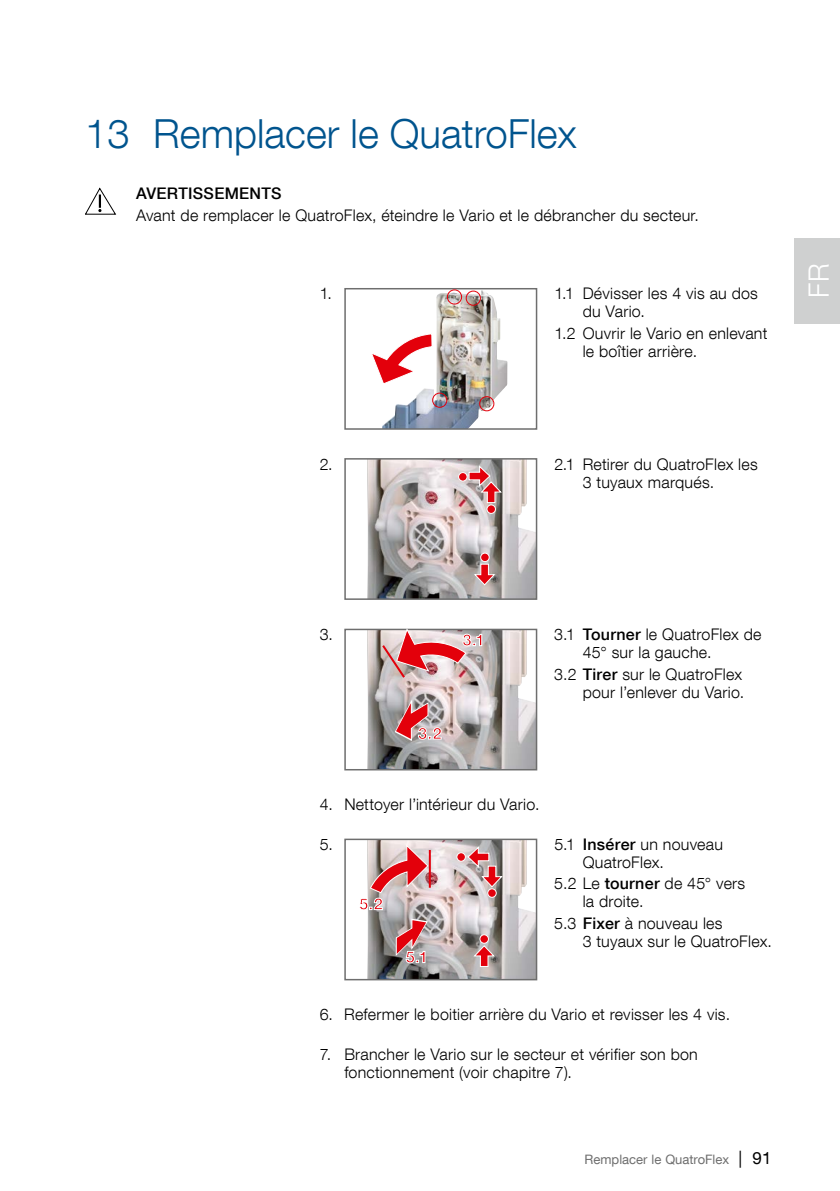
<style>
.page{position:relative;width:840px;height:1191px;background:#fff}
.page>*{position:absolute;margin:0;border:0;box-sizing:border-box;transform-origin:0 0}
.t1{font:300 40px "Helvetica Neue LT Com";color:#00548e}
.t2{font:300 28px "Helvetica Neue LT Com";color:#fff}
.t3{font:300 16px/18px "Helvetica Neue LT Com";letter-spacing:.015em;color:#000}
.t4{font:500 16px "Helvetica Neue LT Com";letter-spacing:.015em;color:#000}
.t5{font:13px "Helvetica Neue LT Com";color:#6e6e6e}
.s1{font-weight:500}
.s2{font-size:17px;color:#000}
</style>
<div class="page">
<div style="left:794px;top:238px;width:45px;height:85px;background:#cfd0d0"></div>
<img style="left:367px;top:631px;width:167px;height:136px">
<div style="left:344px;top:628px;width:193px;height:142px;border:2px solid #6e6e6e"></div>
<svg style="left:394px;top:688px;width:47px;height:66px;background:#ba9093"></svg>
<svg style="left:380px;top:628px;width:102px;height:52px;background:#d59b9d"></svg>
<img style="left:382px;top:291px;width:125px;height:136px">
<div style="left:344px;top:288px;width:193px;height:142px;border:2px solid #6e6e6e"></div>
<div style="left:465px;top:290px;width:15px;height:16px;border:1px solid #e3000b;border-radius:50%"></div>
<div style="left:446px;top:289px;width:16px;height:15px;border:1px solid #e3000b;border-radius:50%"></div>
<div style="left:432px;top:392px;width:15px;height:16px;border:1px solid #e3000b;border-radius:50%"></div>
<div style="left:479px;top:396px;width:15px;height:15px;border:1px solid #e3000b;border-radius:50%"></div>
<svg style="left:372px;top:333px;width:61px;height:52px"></svg>
<img style="left:367px;top:461px;width:167px;height:136px">
<div style="left:344px;top:458px;width:193px;height:142px;border:2px solid #6e6e6e"></div>
<div style="left:458px;top:472px;width:9px;height:9px;background:#e3000b;border-radius:50%"></div>
<div style="left:458px;top:472px;width:9px;height:9px;border:1px solid #fff;border-radius:50%"></div>
<div style="left:486px;top:505px;width:9px;height:8px;background:#e3000b;border-radius:50%"></div>
<div style="left:486px;top:504px;width:9px;height:10px;border:1px solid #fff;border-radius:50%"></div>
<div style="left:480px;top:553px;width:9px;height:8px;background:#e3000b;border-radius:50%"></div>
<div style="left:480px;top:552px;width:9px;height:10px;border:1px solid #fff;border-radius:50%"></div>
<svg style="left:473px;top:563px;width:23px;height:23px"></svg>
<svg style="left:468px;top:465px;width:34px;height:38px"></svg>
<img style="left:367px;top:841px;width:167px;height:136px">
<div style="left:344px;top:838px;width:193px;height:142px;border:2px solid #6e6e6e"></div>
<svg style="left:466px;top:846px;width:37px;height:42px;background:#bd8e90"></svg>
<svg style="left:473px;top:944px;width:23px;height:23px"></svg>
<svg style="left:359px;top:843px;width:70px;height:121px;background:#c39c9d"></svg>
<hr style="left:428px;top:850px;width:2px;height:37px;background:#e3000b">
<div style="left:456px;top:852px;width:9px;height:9px;background:#e3000b;border-radius:50%"></div>
<div style="left:456px;top:852px;width:9px;height:9px;border:1px solid #fff;border-radius:50%"></div>
<div style="left:487px;top:888px;width:9px;height:9px;background:#e3000b;border-radius:50%"></div>
<div style="left:487px;top:888px;width:9px;height:9px;border:1px solid #fff;border-radius:50%"></div>
<div style="left:479px;top:934px;width:9px;height:9px;background:#e3000b;border-radius:50%"></div>
<div style="left:479px;top:934px;width:9px;height:9px;border:1px solid #fff;border-radius:50%"></div>
<svg style="left:85px;top:187px;width:32px;height:28px"></svg>
<h1 class="t1" style="left:85px;top:109px;width:493px">13 Remplacer le QuatroFlex</h1>
<p class="t4" style="left:136px;top:183px;width:147px">AVERTISSEMENTS</p>
<p class="t3" style="left:136px;top:205px;width:564px">Avant de remplacer le QuatroFlex, éteindre le Vario et le débrancher du secteur.</p>
<p class="t3" style="left:319px;top:284px;width:14px">1.</p>
<p class="t3" style="left:582px;top:284px;width:177px;text-indent:-28px">1.1 Dévisser les 4 vis au dos du Vario.</p>
<p class="t3" style="left:582px;top:324px;width:186px;text-indent:-28px">1.2 Ouvrir le Vario en enlevant le boîtier arrière.</p>
<p class="t3" style="left:319px;top:454px;width:14px">2.</p>
<p class="t3" style="left:582px;top:454px;width:176px;text-indent:-28px">2.1 Retirer du QuatroFlex les<br>3 tuyaux marqués.</p>
<h2 class="t2" style="left:801px;top:298px;width:37px;rotate:-90deg">FR</h2>
<p class="t3" style="left:319px;top:625px;width:15px">3.</p>
<p class="t3" style="left:582px;top:625px;width:180px;text-indent:-28px">3.1 <span class="s1">Tourner</span> le QuatroFlex de<br>45° sur la gauche.</p>
<p class="t3" style="left:554px;top:664px;width:191px;text-align:right">3.2 <span class="s1">Tirer</span> sur le QuatroFlex pour l’enlever du Vario.</p>
<p class="t3" style="left:319px;top:795px;width:221px">4. Nettoyer l’intérieur du Vario.</p>
<p class="t3" style="left:319px;top:835px;width:15px">5.</p>
<p class="t3" style="left:582px;top:835px;width:142px;text-indent:-28px">5.1 <span class="s1">Insérer</span> un nouveau<br>QuatroFlex.</p>
<p class="t3" style="left:582px;top:874px;width:164px;text-indent:-28px">5.2 Le <span class="s1">tourner</span> de 45° vers la droite.</p>
<p class="t3" style="left:582px;top:914px;width:190px;text-indent:-28px">5.3 <span class="s1">Fixer</span> à nouveau les<br>3 tuyaux sur le QuatroFlex.</p>
<p class="t3" style="left:319px;top:1005px;width:412px">6. Refermer le boitier arrière du Vario et revisser les 4 vis.</p>
<p class="t3" style="left:319px;top:1045px;width:13px">7.</p>
<p class="t3" style="left:344px;top:1045px;width:355px">Brancher le Vario sur le secteur et vérifier son bon fonctionnement (voir chapitre 7).</p>
<p class="t5" style="left:584px;top:1151px;width:188px">Remplacer le QuatroFlex <span class="s2">| 91</span></p>
</div>
